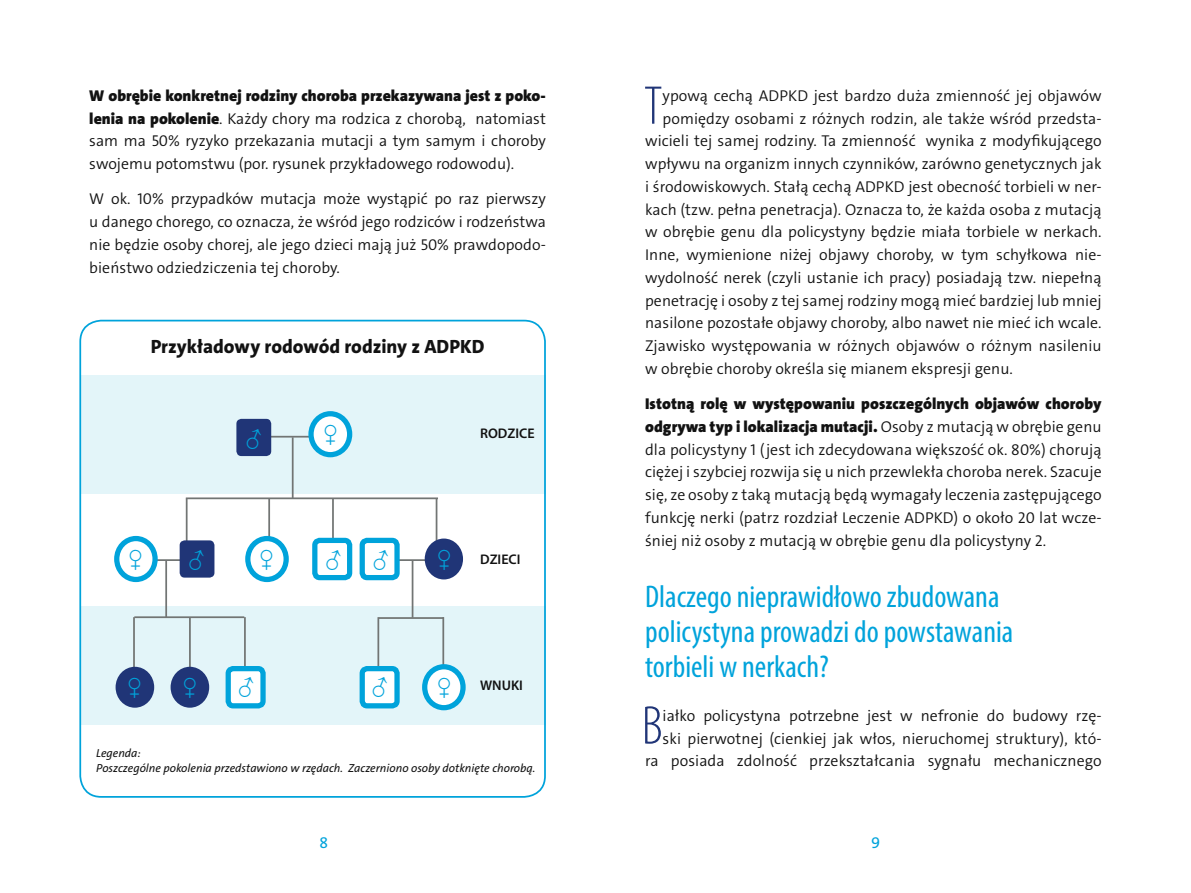
<style>
.page{position:relative;width:1191px;height:893px;background:#fff}
.page>*{position:absolute;margin:0;border:0;box-sizing:border-box;transform-origin:0 0}
.t1{font:300 condensed 54.95px "Myriad Pro";color:#203577}
.t2{font:condensed 31.5px/35px "Myriad Pro";color:#00a3db}
.t3{font:26.25px "Commercial Pi PL";color:#00a3db}
.t4{font:800 19.25px "The Sans C4 s";color:#121212}
.t5{font:300 15.75px/22.8px "The Sans C4 s";letter-spacing:.005em;color:#121212;text-align:justify}
.t6{font:15.75px "The Sans C4 s";color:#00a3db}
.t7{font:600 14px "Myriad Pro";color:#121212}
.t8{font:italic 11.72px/15px "The Sans C4 s";color:#121212}
.s1{font-weight:900}
</style>
<div class="page">
<div style="left:80px;top:375px;width:466px;height:118px;background:#e3f5f9"></div>
<div style="left:80px;top:606px;width:466px;height:118px;background:#e3f5f9"></div>
<div style="left:79px;top:320px;width:467px;height:478px;border:2px solid #00a3db;border-radius:21px"></div>
<hr style="left:264px;top:436px;width:57px;height:2px;background:#727574">
<hr style="left:134px;top:559px;width:58px;height:2px;background:#727574">
<hr style="left:376px;top:559px;width:57px;height:2px;background:#727574">
<hr style="left:379px;top:617px;width:65px;height:2px;background:#727574">
<hr style="left:134px;top:616px;width:110px;height:2px;background:#727574">
<hr style="left:186px;top:497px;width:252px;height:2px;background:#727574">
<hr style="left:292px;top:437px;width:1px;height:61px;background:#727574">
<hr style="left:186px;top:499px;width:1px;height:60px;background:#727574">
<hr style="left:165px;top:560px;width:2px;height:58px;background:#727574">
<hr style="left:412px;top:560px;width:1px;height:58px;background:#727574">
<hr style="left:133px;top:617px;width:2px;height:73px;background:#727574">
<hr style="left:189px;top:617px;width:2px;height:73px;background:#727574">
<hr style="left:244px;top:617px;width:2px;height:73px;background:#727574">
<hr style="left:377px;top:617px;width:2px;height:73px;background:#727574">
<hr style="left:442px;top:617px;width:2px;height:73px;background:#727574">
<hr style="left:268px;top:499px;width:2px;height:60px;background:#727574">
<hr style="left:332px;top:498px;width:2px;height:61px;background:#727574">
<hr style="left:436px;top:499px;width:1px;height:60px;background:#727574">
<div style="left:236px;top:419px;width:35px;height:37px;background:#203577;border-radius:5px"></div>
<div style="left:315px;top:540px;width:35px;height:38px;background:#fff;border-radius:5px"></div>
<div style="left:312px;top:538px;width:40px;height:42px;border:5px solid #00a3db;border-radius:5px"></div>
<div style="left:180px;top:540px;width:34px;height:38px;background:#203577;border-radius:5px"></div>
<div style="left:228px;top:669px;width:35px;height:37px;background:#fff;border-radius:5px"></div>
<div style="left:226px;top:666px;width:40px;height:42px;border:5px solid #00a3db;border-radius:5px"></div>
<div style="left:362px;top:540px;width:35px;height:38px;background:#fff;border-radius:5px"></div>
<div style="left:359px;top:538px;width:41px;height:42px;border:5px solid #00a3db;border-radius:5px"></div>
<div style="left:362px;top:669px;width:35px;height:37px;background:#fff;border-radius:5px"></div>
<div style="left:359px;top:666px;width:41px;height:42px;border:5px solid #00a3db;border-radius:5px"></div>
<svg style="left:311px;top:414px;width:39px;height:41px"></svg>
<div style="left:308px;top:411px;width:44px;height:46px;border:5px solid #00a3db;border-radius:50%"></div>
<div style="left:425px;top:538px;width:38px;height:41px;background:#203577;border-radius:50%"></div>
<svg style="left:248px;top:538px;width:38px;height:41px"></svg>
<div style="left:245px;top:536px;width:44px;height:46px;border:5px solid #00a3db;border-radius:50%"></div>
<svg style="left:117px;top:538px;width:38px;height:41px"></svg>
<div style="left:114px;top:536px;width:44px;height:46px;border:5px solid #00a3db;border-radius:50%"></div>
<div style="left:425px;top:667px;width:38px;height:41px;background:#fff;border-radius:50%"></div>
<div style="left:422px;top:664px;width:43px;height:46px;border:5px solid #00a3db;border-radius:50%"></div>
<div style="left:116px;top:667px;width:38px;height:41px;background:#203577;border-radius:50%"></div>
<div style="left:171px;top:667px;width:38px;height:41px;background:#203577;border-radius:50%"></div>
<p class="t5" style="left:89px;top:84px;width:458px"><span class="s1">W obrębie konkretnej rodziny choroba przekazywana jest z poko&shy;lenia na pokolenie</span>. Każdy chory ma rodzica z chorobą, natomiast sam ma 50% ryzyko przekazania mutacji a tym samym i choroby swojemu potomstwu (por. rysunek przykładowego rodowodu).</p>
<p class="t5" style="left:89px;top:188px;width:458px">W ok. 10% przypadków mutacja może wystąpić po raz pierwszy u danego chorego, co oznacza, że wśród jego rodziców i rodzeństwa nie będzie osoby chorej, ale jego dzieci mają już 50% prawdopodo&shy;bieństwo odziedziczenia tej choroby.</p>
<p class="t4" style="left:151px;top:334px;width:335px">Przykładowy rodowód rodziny z ADPKD</p>
<h3 class="t3" style="left:125px;top:549px;width:23px">X</h3>
<h3 class="t3" style="left:243px;top:428px;width:23px">Y</h3>
<h3 class="t3" style="left:320px;top:424px;width:23px">X</h3>
<h3 class="t3" style="left:186px;top:549px;width:23px">Y</h3>
<h3 class="t3" style="left:323px;top:549px;width:71px">Y Y</h3>
<h3 class="t3" style="left:256px;top:549px;width:23px">X</h3>
<p class="t7" style="left:480px;top:424px;width:56px">RODZICE</p>
<h3 class="t3" style="left:433px;top:549px;width:23px">X</h3>
<p class="t7" style="left:480px;top:550px;width:42px">DZIECI</p>
<h3 class="t3" style="left:235px;top:676px;width:23px">Y</h3>
<h3 class="t3" style="left:369px;top:676px;width:23px">Y</h3>
<h3 class="t3" style="left:124px;top:677px;width:23px">X</h3>
<h3 class="t3" style="left:179px;top:677px;width:23px">X</h3>
<h3 class="t3" style="left:433px;top:677px;width:23px">X</h3>
<p class="t7" style="left:480px;top:676px;width:44px">WNUKI</p>
<p class="t8" style="left:96px;top:745px;width:441px">Legenda:<br>Poszczególne pokolenia przedstawiono w rzędach. Zaczerniono osoby dotknięte chorobą.</p>
<h1 class="t1" style="left:644px;top:76px;width:20px">T</h1>
<p class="t5" style="left:662px;top:84px;width:440px">ypową cechą ADPKD jest bardzo duża zmienność jej objawów</p>
<p class="t5" style="left:662px;top:107px;width:440px">pomiędzy osobami z różnych rodzin, ale także wśród przedsta-</p>
<p class="t5" style="left:645px;top:130px;width:458px">wicieli tej samej rodziny. Ta zmienność wynika z modyfikującego</p>
<p class="t5" style="left:645px;top:153px;width:458px">wpływu na organizm innych czynników, zarówno genetycznych jak</p>
<p class="t5" style="left:645px;top:175px;width:458px">i środowiskowych. Stałą cechą ADPKD jest obecność torbieli w ner-</p>
<p class="t5" style="left:645px;top:198px;width:458px">kach (tzw. pełna penetracja). Oznacza to, że każda osoba z mutacją</p>
<p class="t5" style="left:645px;top:221px;width:458px">w obrębie genu dla policystyny będzie miała torbiele w nerkach.</p>
<p class="t5" style="left:645px;top:244px;width:458px">Inne, wymienione niżej objawy choroby, w tym schyłkowa nie-</p>
<p class="t5" style="left:645px;top:266px;width:458px">wydolność nerek (czyli ustanie ich pracy) posiadają tzw. niepełną</p>
<p class="t5" style="left:645px;top:289px;width:458px">penetrację i osoby z tej samej rodziny mogą mieć bardziej lub mniej</p>
<p class="t5" style="left:645px;top:312px;width:458px">nasilone pozostałe objawy choroby, albo nawet nie mieć ich wcale.</p>
<p class="t5" style="left:645px;top:335px;width:458px">Zjawisko występowania w różnych objawów o różnym nasileniu</p>
<p class="t5" style="left:645px;top:357px;width:369px">w obrębie choroby określa się mianem ekspresji genu.</p>
<p class="t5" style="left:645px;top:392px;width:458px"><span class="s1">Istotną rolę w występowaniu poszczególnych objawów choroby odgrywa typ i lokalizacja mutacji.</span> Osoby z mutacją w obrębie genu dla policystyny 1 (jest ich zdecydowana większość ok. 80%) chorują ciężej i szybciej rozwija się u nich przewlekła choroba nerek. Szacuje się, ze osoby z taką mutacją będą wymagały leczenia zastępującego funkcję nerki (patrz rozdział Leczenie ADPKD) o około 20 lat wcze&shy;śniej niż osoby z mutacją w obrębie genu dla policystyny 2.</p>
<h2 class="t2" style="left:645px;top:578px;width:370px">Dlaczego nieprawidłowo zbudowana policystyna prowadzi do powstawania torbieli w nerkach?</h2>
<h1 class="t1" style="left:641px;top:696px;width:22px">B</h1>
<p class="t5" style="left:645px;top:704px;width:458px;text-align:right">iałko policystyna potrzebne jest w nefronie do budowy rzę&shy;ski pierwotnej (cienkiej jak włos, nieruchomej struktury), któ-<br>ra posiada zdolność przekształcania sygnału mechanicznego</p>
<p class="t6" style="left:319px;top:832px;width:10px">8</p>
<p class="t6" style="left:871px;top:832px;width:11px">9</p>
</div>
